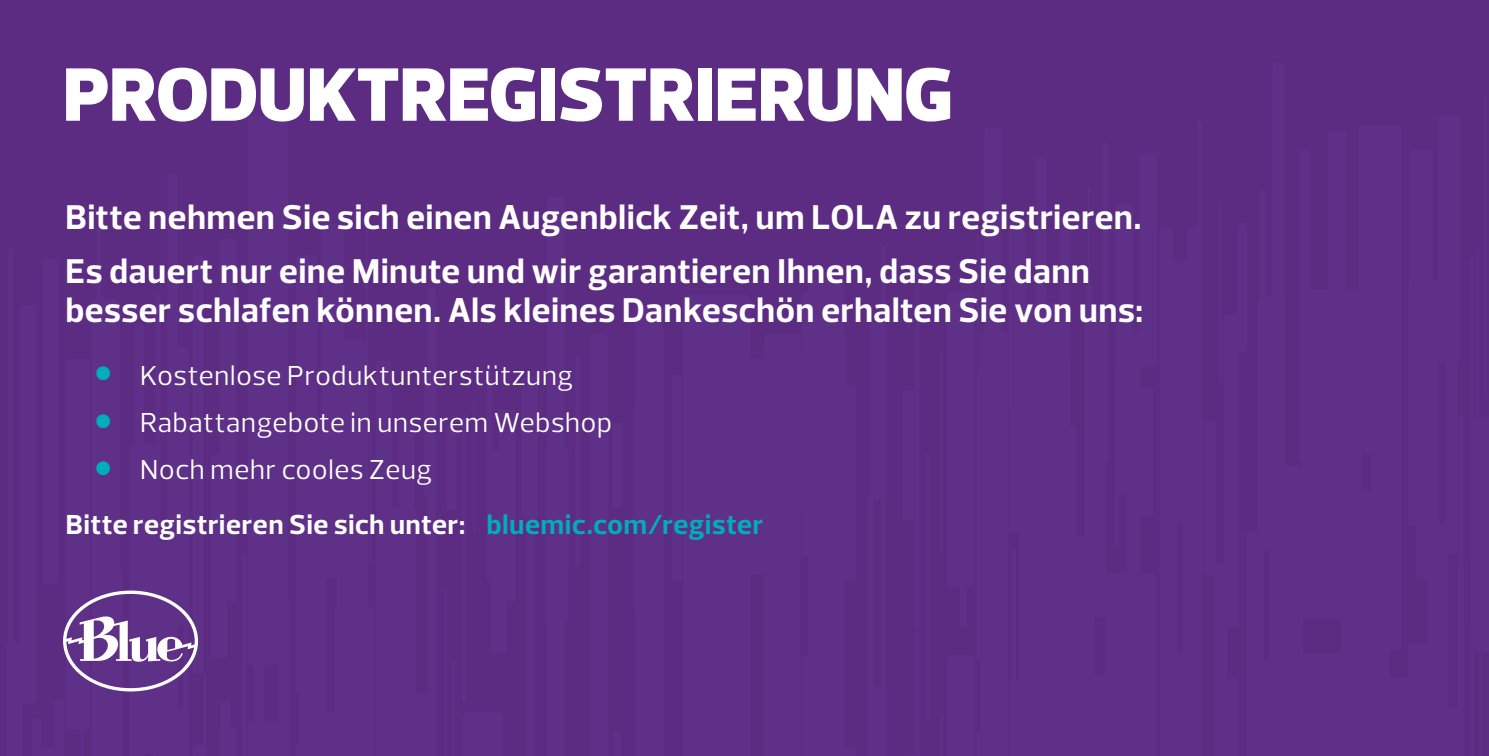
<style>
.page{position:relative;width:1489px;height:756px;background:#fff}
.page>*{position:absolute;margin:0;border:0;box-sizing:border-box;transform-origin:0 0}
.t1{font:900 77px "Prelo";color:#fff}
.t2{font:700 35px/54.2px "Prelo";letter-spacing:.025em;color:#fff}
.t3{font:700 28px/54.2px "Prelo";letter-spacing:.03em;color:#fff}
.t4{font:28px "Prelo";letter-spacing:.03em;color:#fff}
.s1{font-family:"Arial";font-weight:900;font-size:42px;color:#00adbb}
.s2{font-weight:400}
.s3{color:#00adbb}
</style>
<div class="page">
<div style="left:0;top:0;width:1488px;height:756px;background:#5c2c82"></div>
<hr style="left:1483px;top:94px;width:3px;height:303px;background:#5f3087;border-radius:2px">
<hr style="left:473px;top:399px;width:2px;height:133px;background:#5f3087">
<div style="left:575px;top:356px;width:5px;height:210px;background:#5f3087;border-radius:2px"></div>
<div style="left:446px;top:425px;width:10px;height:85px;background:#5f3087;border-radius:2px"></div>
<div style="left:612px;top:423px;width:10px;height:85px;background:#5f3087;border-radius:2px"></div>
<div style="left:671px;top:375px;width:11px;height:206px;background:#5f3087;border-radius:2px"></div>
<div style="left:462px;top:414px;width:5px;height:288px;background:#5f3087;border-radius:2px"></div>
<svg style="left:63px;top:590px;width:136px;height:102px"></svg>
<h1 class="t1" style="left:63px;top:47px;width:891px">PRODUKTREGISTRIERUNG</h1>
<p class="t2" style="left:65px;top:190px;width:1077px">Bitte nehmen Sie sich einen Augenblick Zeit, um LOLA zu registrieren.<br>Es dauert nur eine Minute und wir garantieren Ihnen, dass Sie dann</p>
<p class="t2" style="left:66px;top:283px;width:1078px">besser schlafen können. Als kleines Dankeschön erhalten Sie von uns:</p>
<p class="t4" style="left:93px;top:358px;width:482px"><span class="s1">•</span> Kostenlose Produktunterstützung</p>
<p class="t4" style="left:93px;top:405px;width:521px"><span class="s1">•</span> Rabattangebote in unserem Webshop</p>
<p class="t3" style="left:66px;top:443px;width:699px;text-indent:27px"><span class="s1">•</span> <span class="s2">Noch mehr cooles Zeug<br></span>Bitte registrieren Sie sich unter: <span class="s3">bluemic.com/register</span></p>
</div>
